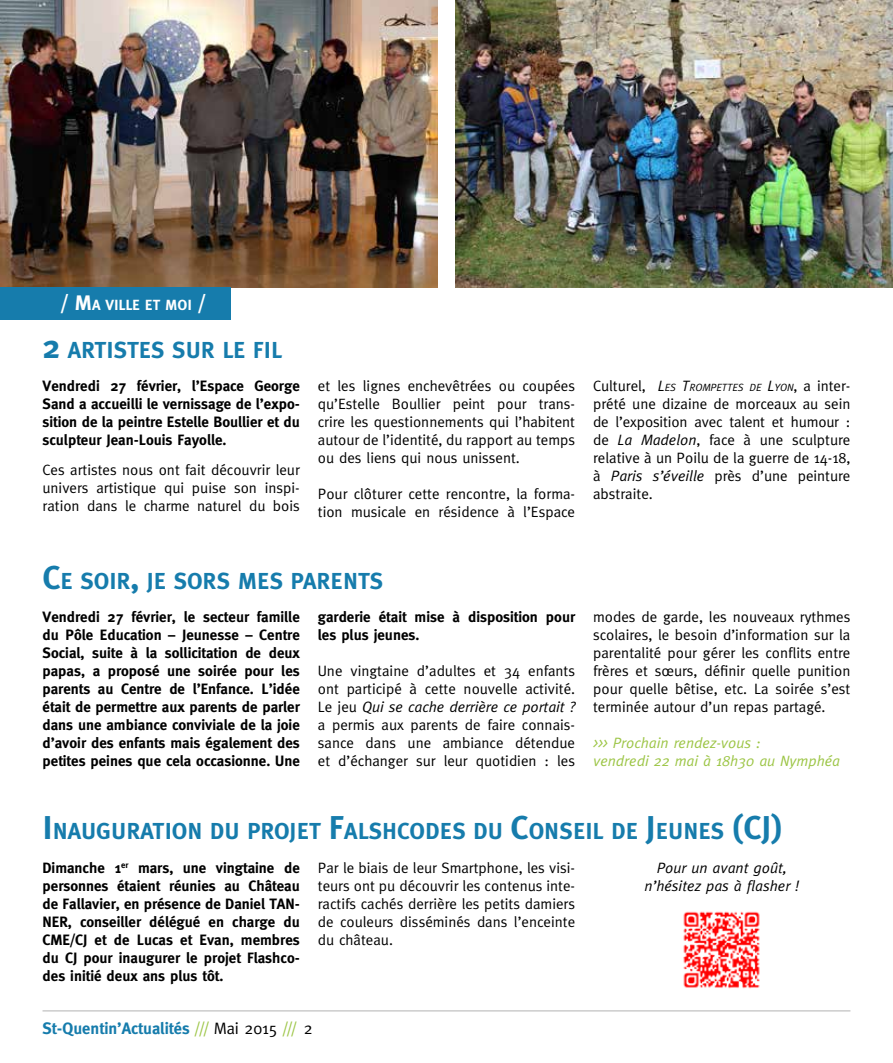
<style>
.page{position:relative;width:893px;height:1063px;background:#fff}
.page>*{position:absolute;margin:0;border:0;box-sizing:border-box;transform-origin:0 0}
.t1{font:700 23.1px "Meta Plus";color:#167cac}
.t2{font:700 16.5px "Meta";color:#167cac}
.t3{font:15px/18px "Meta";color:#000;text-align:justify}
.t4{font:700 15px/18px "Meta";color:#000;text-align:justify}
.t5{font:italic 15px/18px "Meta";color:#9cc545}
.t6{font:italic 15px/18px "Meta";color:#000;text-align:center}
.t7{font:700 14.7px "Meta Plus";color:#fff}
.s1{font-size:21px}
.s2{font-size:33px}
.s3{font-style:italic}
.s4{font-style:italic;font-size:10.5px}
.s5{font-weight:400;color:#9cc545}
.s6{font-weight:400;color:#000}
</style>
<div class="page">
<hr style="left:43px;top:1011px;width:807px;height:1px;background:#b3b2b2">
<img style="left:0;top:0;width:437px;height:287px">
<img style="left:455px;top:0;width:438px;height:287px">
<div style="left:0;top:287px;width:230px;height:33px;background:#167cac"></div>
<img style="left:683px;top:911px;width:77px;height:78px">
<p class="t7" style="left:60px;top:296px;width:149px"><span class="s1">/ M</span>A VILLE ET MOI <span class="s1">/</span></p>
<h1 class="t1" style="left:43px;top:337px;width:241px"><span class="s2">2</span> ARTISTES SUR LE FIL</h1>
<p class="t4" style="left:43px;top:377px;width:259px">Vendredi 27 février, l’Espace George Sand a accueilli le vernissage de l’expo&shy;sition de la peintre Estelle Boullier et du sculpteur Jean-Louis Fayolle.</p>
<p class="t3" style="left:43px;top:461px;width:259px">Ces artistes nous ont fait découvrir leur univers artistique qui puise son inspi&shy;ration dans le charme naturel du bois</p>
<p class="t3" style="left:318px;top:377px;width:259px">et les lignes enchevêtrées ou coupées qu’Estelle Boullier peint pour trans&shy;crire les questionnements qui l’habitent autour de l’identité, du rapport au temps ou des liens qui nous unissent.</p>
<p class="t3" style="left:318px;top:485px;width:259px">Pour clôturer cette rencontre, la forma&shy;tion musicale en résidence à l’Espace</p>
<p class="t3" style="left:593px;top:377px;width:259px">Culturel, <span class="s3">L</span><span class="s4">ES</span> <span class="s3">T</span><span class="s4">ROMPETTES DE</span> <span class="s3">L</span><span class="s4">YON</span>, a inter&shy;prété une dizaine de morceaux au sein de l’exposition avec talent et humour : de <span class="s3">La Madelon</span>, face à une sculpture relative à un Poilu de la guerre de 14-18, à <span class="s3">Paris s’éveille</span> près d’une peinture abstraite.</p>
<h1 class="t1" style="left:43px;top:567px;width:342px"><span class="s2">C</span>E SOIR<span class="s2">,</span> JE SORS MES PARENTS</h1>
<p class="t4" style="left:43px;top:608px;width:259px">Vendredi 27 février, le secteur famille du Pôle Education – Jeunesse – Centre Social, suite à la sollicitation de deux papas, a proposé une soirée pour les parents au Centre de l’Enfance. L’idée était de permettre aux parents de parler dans une ambiance conviviale de la joie d’avoir des enfants mais également des petites peines que cela occasionne. Une</p>
<p class="t4" style="left:318px;top:608px;width:259px">garderie était mise à disposition pour les plus jeunes.</p>
<p class="t3" style="left:318px;top:661px;width:259px">Une vingtaine d’adultes et 34 enfants ont participé à cette nouvelle activité.<br>Le jeu <span class="s3">Qui se cache derrière ce portait ? </span>a permis aux parents de faire connais&shy;sance dans une ambiance détendue et d’échanger sur leur quotidien : les</p>
<p class="t3" style="left:593px;top:608px;width:259px">modes de garde, les nouveaux rythmes scolaires, le besoin d’information sur la parentalité pour gérer les conflits entre frères et sœurs, définir quelle punition pour quelle bêtise, etc. La soirée s’est terminée autour d’un repas partagé.</p>
<p class="t5" style="left:593px;top:734px;width:248px">&gt;&gt;&gt; Prochain rendez-vous :<br>vendredi 22 mai à 18h30 au Nymphéa</p>
<h1 class="t1" style="left:43px;top:818px;width:742px"><span class="s2">I</span> NAUGURATION DU PROJET <span class="s2">F</span>ALSHCODES DU <span class="s2">C</span>ONSEIL DE <span class="s2">J</span>EUNES <span class="s2">(CJ)</span></h1>
<p class="t4" style="left:43px;top:858px;width:259px">Dimanche 1<sup>er</sup> mars, une vingtaine de personnes étaient réunies au Château de Fallavier, en présence de Daniel TAN-NER, conseiller délégué en charge du CME/CJ et de Lucas et Evan, membres du CJ pour inaugurer le projet Flashco&shy;des initié deux ans plus tôt.</p>
<p class="t3" style="left:318px;top:859px;width:259px">Par le biais de leur Smartphone, les visi&shy;teurs ont pu découvrir les contenus inte&shy;ractifs cachés derrière les petits damiers de couleurs disséminés dans l’enceinte du château.</p>
<p class="t6" style="left:644px;top:859px;width:156px">Pour un avant goût, n’hésitez pas à flasher !</p>
<p class="t2" style="left:43px;top:1018px;width:272px">St-Quentin’Actualités <span class="s5">///</span> <span class="s6">Mai 2015</span> <span class="s5">///</span> <span class="s6">2</span></p>
</div>
